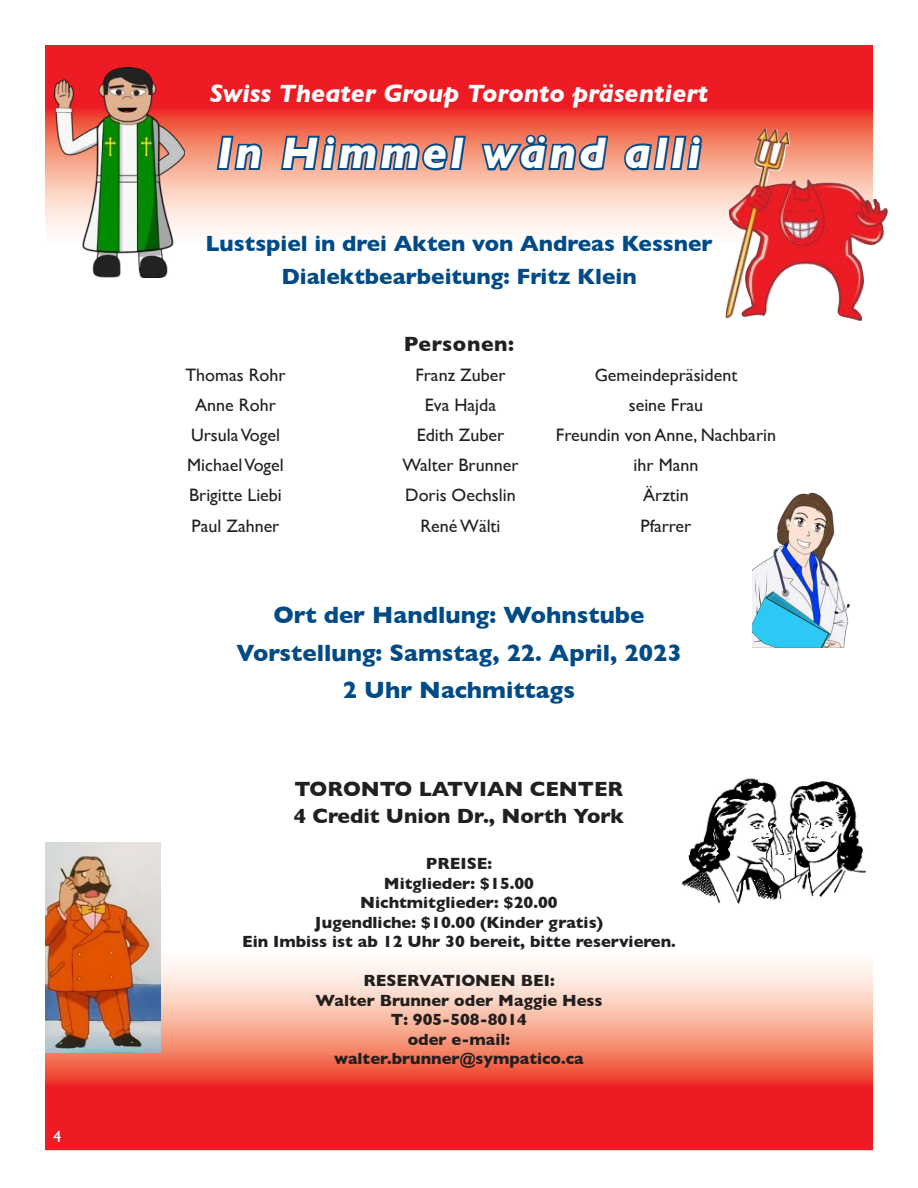
<style>
.page{position:relative;width:918px;height:1188px;background:#fff}
.page>*{position:absolute;margin:0;border:0;box-sizing:border-box;transform-origin:0 0}
.t1{font:italic 700 45px "Gill Sans";letter-spacing:.06em;color:#fff}
.t2{font:italic 700 25.5px "Gill Sans";color:#fff}
.t3{font:700 24px/37.5px "Gill Sans";color:#004a86;text-align:center}
.t4{font:700 22.5px/33px "Gill Sans";color:#004a86;text-align:center}
.t5{font:700 21px/27px "Gill Sans";color:#221f1f}
.t6{font:700 21px "Gill Sans";letter-spacing:.03em;color:#221f1f}
.t7{font:18px "Gill Sans";color:#221f1f}
.t8{font:700 16.5px/19.5px "Gill Sans";color:#221f1f;text-align:center}
.t9{font:16.5px "Gill Sans";color:#fff}
</style>
<div class="page">
<img style="left:45px;top:951px;width:828px;height:199px">
<img style="left:45px;top:46px;width:828px;height:187px">
<svg style="left:215px;top:133px;width:49px;height:39px"></svg>
<svg style="left:279px;top:58px;width:189px;height:115px"></svg>
<svg style="left:479px;top:132px;width:131px;height:41px"></svg>
<svg style="left:622px;top:132px;width:83px;height:41px"></svg>
<img style="left:54px;top:68px;width:130px;height:209px">
<img style="left:726px;top:129px;width:162px;height:192px">
<img style="left:752px;top:492px;width:98px;height:156px">
<img style="left:45px;top:843px;width:115px;height:210px">
<img style="left:681px;top:778px;width:185px;height:126px">
<p class="t9" style="left:53px;top:1130px;width:10px">4</p>
<h2 class="t2" style="left:210px;top:83px;width:500px">Swiss Theater Group Toronto präsentiert</h2>
<h1 class="t1" style="left:217px;top:134px;width:486px">In Himmel wänd alli</h1>
<h3 class="t4" style="left:205px;top:228px;width:509px">Lustspiel in drei Akten von Andreas Kessner<br>Dialektbearbeitung: Fritz Klein</h3>
<p class="t6" style="left:404px;top:335px;width:112px">Personen:</p>
<p class="t7" style="left:185px;top:368px;width:102px">Thomas Rohr</p>
<p class="t7" style="left:415px;top:368px;width:92px">Franz Zuber</p>
<p class="t7" style="left:595px;top:368px;width:144px">Gemeindepräsident</p>
<p class="t7" style="left:195px;top:398px;width:82px">Anne Rohr</p>
<p class="t7" style="left:425px;top:398px;width:73px">Eva Hajda</p>
<p class="t7" style="left:629px;top:398px;width:76px">seine Frau</p>
<p class="t7" style="left:191px;top:428px;width:90px">Ursula Vogel</p>
<p class="t7" style="left:417px;top:428px;width:89px">Edith Zuber</p>
<p class="t7" style="left:556px;top:428px;width:222px">Freundin von Anne, Nachbarin</p>
<p class="t7" style="left:187px;top:458px;width:98px">Michael Vogel</p>
<p class="t7" style="left:402px;top:458px;width:118px">Walter Brunner</p>
<p class="t7" style="left:634px;top:458px;width:66px">ihr Mann</p>
<p class="t7" style="left:189px;top:488px;width:94px">Brigitte Liebi</p>
<p class="t7" style="left:405px;top:488px;width:112px">Doris Oechslin</p>
<p class="t7" style="left:643px;top:488px;width:47px">Ärztin</p>
<p class="t7" style="left:192px;top:518px;width:89px">Paul Zahner</p>
<p class="t7" style="left:420px;top:518px;width:82px">René Wälti</p>
<p class="t7" style="left:641px;top:518px;width:52px">Pfarrer</p>
<h3 class="t3" style="left:236px;top:598px;width:447px">Ort der Handlung: Wohnstube<br>Vorstellung: Samstag, 22. April, 2023<br>2 Uhr Nachmittags</h3>
<p class="t5" style="left:294px;top:777px;width:332px">TORONTO LATVIAN CENTER<br>4 Credit Union Dr., North York</p>
<p class="t8" style="left:242px;top:855px;width:435px">PREISE:<br>Mitglieder: $15.00<br>Nichtmitglieder: $20.00<br>Jugendliche: $10.00 (Kinder gratis)<br>Ein Imbiss ist ab 12 Uhr 30 bereit, bitte reservieren.</p>
<p class="t8" style="left:315px;top:972px;width:289px">RESERVATIONEN BEI:<br>Walter Brunner oder Maggie Hess<br>T: 905-508-8014<br>oder e-mail: walter.brunner@sympatico.ca</p>
</div>
